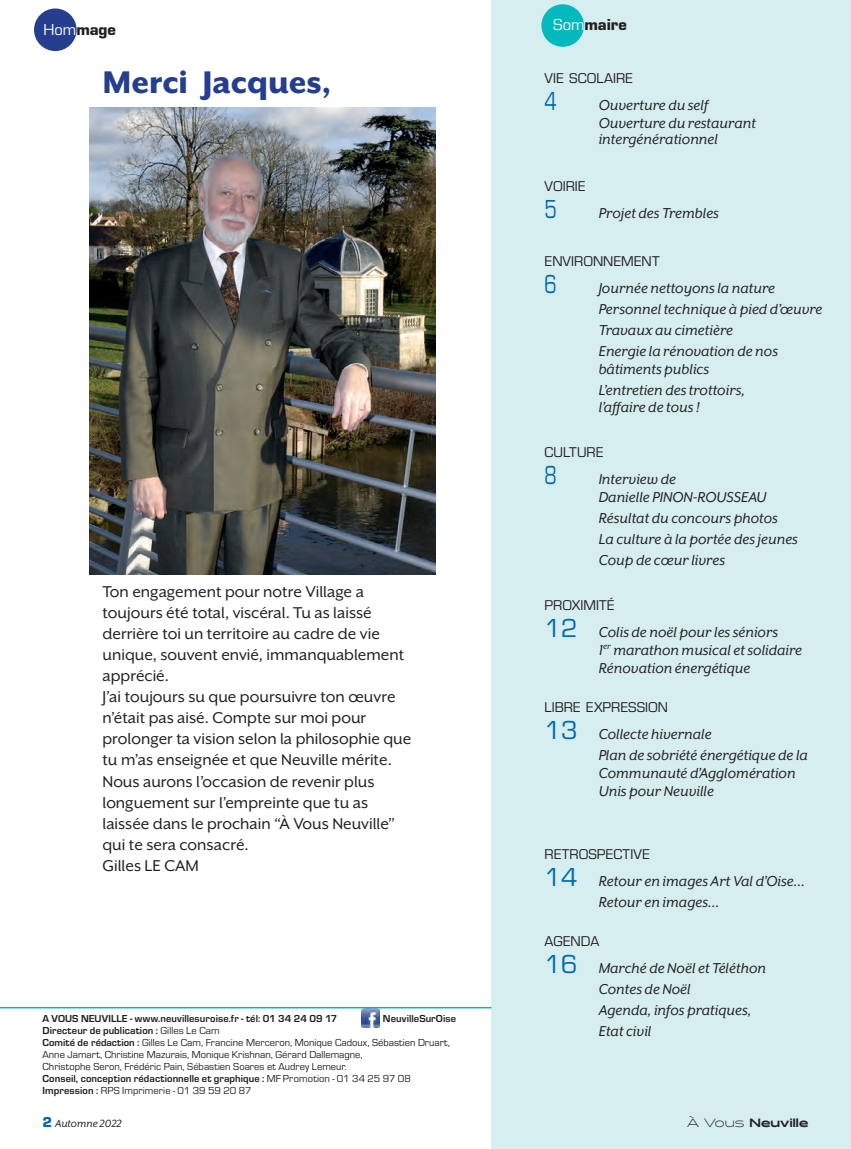
<style>
.page{position:relative;width:851px;height:1149px;background:#fff}
.page>*{position:absolute;margin:0;border:0;box-sizing:border-box;transform-origin:0 0}
.t1{font:800 36px "Mr Eaves XL San OT";color:#253f8e}
.t2{font:27px "Eurostile";color:#0169af;scale:.75 1}
.t3{font:18px/21px "Mr Eaves XL San OT";color:#231f20}
.t4{font:italic 16.5px/18px "Mr Eaves XL San OT";color:#231f20}
.t5{font:900 16.5px "Eurostile";color:#231f20}
.t6{font:14.7px "Eurostile";color:#231f20}
.t7{font:900 12px "Halogen";color:#231f20}
.t8{font:italic 12px "Mr Eaves XL San OT";color:#231f20}
.t9{font:10.5px "Eurostile";color:#231f20}
.t10{font:700 10.5px "Eurostile";letter-spacing:.005em;color:#231f20}
.s1{font-weight:400;color:#fff}
.s2{font-family:"Eurostile";font-style:normal;font-size:27px;color:#0169af}
.s3{font-weight:400}
.s4{font-weight:700}
.s5{font-family:"Eurostile";font-weight:900;font-style:normal;font-size:15px;color:#0169af}
.s6{font-weight:300}
</style>
<div class="page">
<div style="left:491px;top:0;width:359px;height:1148px;background:#d6eeef"></div>
<div style="left:34px;top:9px;width:43px;height:42px;background:#253f8e;border-radius:50%"></div>
<div style="left:541px;top:4px;width:43px;height:43px;background:#03b9bd;border-radius:50%"></div>
<img style="left:361px;top:1008px;width:18px;height:18px">
<hr style="left:0;top:1006px;width:491px;height:2px;background:#03b9bd">
<img style="left:89px;top:107px;width:346px;height:467px">
<p class="t5" style="left:44px;top:18px;width:74px"><span class="s1">Hom</span>mage</p>
<p class="t5" style="left:553px;top:13px;width:75px"><span class="s1">Som</span>maire</p>
<p class="t1" style="left:102px;top:61px;width:230px">Merci Jacques,</p>
<p class="t6" style="left:544px;top:68px;width:88px">VIE SCOLAIRE</p>
<p class="t2" style="left:544px;top:83px;width:18px">4</p>
<p class="t4" style="left:598px;top:96px;width:159px">Ouverture du self<br>Ouverture du restaurant</p>
<p class="t4" style="left:598px;top:130px;width:121px">intergénérationnel</p>
<p class="t6" style="left:544px;top:176px;width:41px">VOIRIE</p>
<p class="t2" style="left:544px;top:191px;width:18px">5</p>
<p class="t4" style="left:598px;top:204px;width:122px">Projet des Trembles</p>
<p class="t6" style="left:544px;top:251px;width:116px">ENVIRONNEMENT</p>
<p class="t2" style="left:544px;top:266px;width:18px">6</p>
<p class="t4" style="left:598px;top:279px;width:178px">Journée nettoyons la nature</p>
<p class="t4" style="left:598px;top:300px;width:225px">Personnel technique à pied d’œuvre</p>
<p class="t4" style="left:598px;top:321px;width:136px">Travaux au cimetière</p>
<p class="t4" style="left:598px;top:342px;width:181px">Energie la rénovation de nos bâtiments publics</p>
<p class="t4" style="left:598px;top:381px;width:148px">L’entretien des trottoirs,</p>
<p class="t4" style="left:598px;top:397px;width:102px">l’affaire de tous !</p>
<p class="t6" style="left:544px;top:441px;width:59px">CULTURE</p>
<p class="t2" style="left:544px;top:456px;width:18px">8</p>
<p class="t4" style="left:598px;top:469px;width:79px">Interview de</p>
<p class="t4" style="left:598px;top:487px;width:169px">Danielle PINON-ROUSSEAU</p>
<p class="t4" style="left:598px;top:508px;width:181px">Résultat du concours photos</p>
<p class="t4" style="left:598px;top:529px;width:201px">La culture à la portée des jeunes</p>
<p class="t4" style="left:598px;top:550px;width:128px">Coup de cœur livres</p>
<p class="t6" style="left:544px;top:594px;width:71px">PROXIMITÉ</p>
<p class="t4" style="left:544px;top:622px;width:235px"><span class="s2">12</span> Colis de noël pour les séniors</p>
<p class="t4" style="left:598px;top:640px;width:205px">1<sup>er</sup> marathon musical et solidaire</p>
<p class="t4" style="left:598px;top:658px;width:153px">Rénovation énergétique</p>
<p class="t6" style="left:544px;top:696px;width:125px">LIBRE EXPRESSION</p>
<p class="t4" style="left:544px;top:724px;width:169px"><span class="s2">13</span> Collecte hivernale</p>
<p class="t4" style="left:598px;top:745px;width:211px">Plan de sobriété énergétique de la<br>Communauté d’Agglomération</p>
<p class="t4" style="left:598px;top:781px;width:117px">Unis pour Neuville</p>
<p class="t3" style="left:102px;top:581px;width:303px">Ton engagement pour notre Village a toujours été total, viscéral. Tu as laissé derrière toi un territoire au cadre de vie unique, souvent envié, immanquablement apprécié.</p>
<p class="t3" style="left:102px;top:686px;width:310px">J’ai toujours su que poursuivre ton œuvre n’était pas aisé. Compte sur moi pour prolonger ta vision selon la philosophie que tu m’as enseignée et que Neuville mérite.</p>
<p class="t3" style="left:102px;top:770px;width:294px">Nous aurons l’occasion de revenir plus longuement sur l’empreinte que tu as laissée dans le prochain “À Vous Neuville” qui te sera consacré.</p>
<p class="t3" style="left:102px;top:854px;width:98px">Gilles LE CAM</p>
<p class="t6" style="left:544px;top:843px;width:105px">RETROSPECTIVE</p>
<p class="t4" style="left:544px;top:871px;width:262px"><span class="s2">14</span> Retour en images Art Val d’Oise…</p>
<p class="t4" style="left:598px;top:892px;width:122px">Retour en images…</p>
<p class="t6" style="left:544px;top:930px;width:56px">AGENDA</p>
<p class="t4" style="left:544px;top:958px;width:223px"><span class="s2">16</span> Marché de Noël et Téléthon</p>
<p class="t4" style="left:598px;top:979px;width:94px">Contes de Noël</p>
<p class="t4" style="left:598px;top:1000px;width:154px">Agenda, infos pratiques,</p>
<p class="t4" style="left:598px;top:1021px;width:54px">Etat civil</p>
<p class="t10" style="left:43px;top:1010px;width:296px">A VOUS NEUVILLE - www.neuvillesuroise.fr - tél: 01 34 24 09 17</p>
<p class="t10" style="left:383px;top:1010px;width:75px">NeuvilleSurOise</p>
<p class="t10" style="left:43px;top:1022px;width:179px">Directeur de publication : <span class="s3">Gilles Le Cam</span></p>
<p class="t9" style="left:43px;top:1035px;width:409px"><span class="s4">Comité de rédaction :</span> Gilles Le Cam, Francine Merceron, Monique Cadoux, Sébastien Druart,</p>
<p class="t9" style="left:43px;top:1047px;width:321px">Anne Jamart, Christine Mazurais, Monique Krishnan, Gérard Dallemagne,</p>
<p class="t9" style="left:43px;top:1059px;width:305px">Christophe Seron, Frédéric Pain, Sébastien Soares et Audrey Lemeur.</p>
<p class="t10" style="left:43px;top:1070px;width:370px">Conseil, conception rédactionnelle et graphique : <span class="s3">MF Promotion - 01 34 25 97 08</span></p>
<p class="t9" style="left:43px;top:1083px;width:210px"><span class="s4">Impression :</span> RPS Imprimerie - 01 39 59 20 87</p>
<p class="t8" style="left:43px;top:1116px;width:81px"><span class="s5">2</span> Automne 2022</p>
<p class="t7" style="left:687px;top:1114px;width:123px"><span class="s6">À Vous</span> Neuville</p>
</div>
